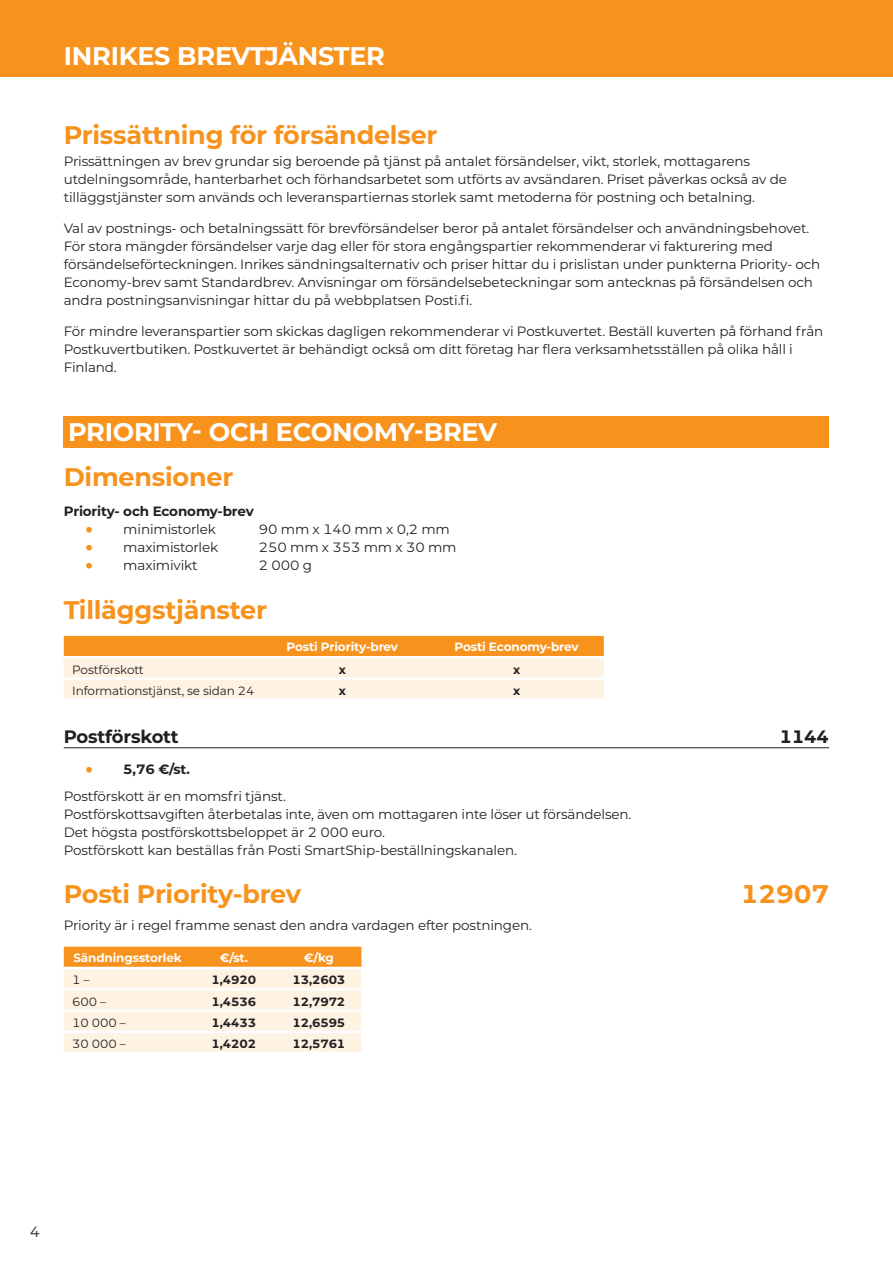
<style>
.page{position:relative;width:893px;height:1263px;background:#fff}
.page>*{position:absolute;margin:0;border:0;box-sizing:border-box;transform-origin:0 0}
.t1{font:700 25.5px "Montserrat";letter-spacing:-.01em;color:#f7931d}
.t2{font:700 25.5px "Montserrat";letter-spacing:-.01em;color:#fff}
.t3{font:700 18px "Montserrat";letter-spacing:-.01em;color:#231f20}
.t4{font:15px "Montserrat";color:#231f20}
.t5{font:13.5px/18px "Montserrat";letter-spacing:-.01em;color:#231f20}
.t6{font:700 13.5px "Montserrat";letter-spacing:-.015em;color:#231f20}
.t7{font:700 12px "Montserrat";letter-spacing:-.01em;color:#fff}
.t8{font:12px "Montserrat";letter-spacing:-.01em;color:#231f20}
.t9{font:700 12px "Montserrat";letter-spacing:-.01em;color:#231f20}
.s1{font-weight:700;font-size:22.5px;color:#f7931d}
.s2{font-weight:700}
</style>
<div class="page">
<div style="left:0;top:0;width:893px;height:77px;background:#f7931d"></div>
<div style="left:64px;top:417px;width:765px;height:31px;background:#f7931d"></div>
<hr style="left:64px;top:747px;width:765px;height:1px;background:#231f20">
<svg style="left:64px;top:636px;width:540px;height:62px;background:#fbd09d"></svg>
<hr style="left:64px;top:677px;width:191px;height:3px;background:#fff">
<hr style="left:255px;top:677px;width:174px;height:3px;background:#fff">
<hr style="left:429px;top:677px;width:175px;height:3px;background:#fff">
<hr style="left:64px;top:656px;width:191px;height:2px;background:#fff">
<hr style="left:255px;top:656px;width:174px;height:2px;background:#fff">
<hr style="left:429px;top:656px;width:175px;height:2px;background:#fff">
<svg style="left:64px;top:947px;width:297px;height:105px;background:#fcdeba"></svg>
<hr style="left:191px;top:967px;width:85px;height:2px;background:#fff">
<hr style="left:276px;top:967px;width:85px;height:2px;background:#fff">
<hr style="left:64px;top:988px;width:127px;height:2px;background:#fff">
<hr style="left:191px;top:988px;width:85px;height:2px;background:#fff">
<hr style="left:276px;top:988px;width:85px;height:2px;background:#fff">
<hr style="left:191px;top:1009px;width:85px;height:3px;background:#fff">
<hr style="left:276px;top:1009px;width:85px;height:3px;background:#fff">
<hr style="left:191px;top:1030px;width:85px;height:3px;background:#fff">
<hr style="left:276px;top:1030px;width:85px;height:3px;background:#fff">
<hr style="left:64px;top:1009px;width:127px;height:3px;background:#fff">
<hr style="left:64px;top:1030px;width:127px;height:3px;background:#fff">
<hr style="left:64px;top:967px;width:127px;height:2px;background:#fff">
<h1 class="t2" style="left:64px;top:37px;width:323px">INRIKES BREVTJÄNSTER</h1>
<h1 class="t1" style="left:64px;top:116px;width:375px">Prissättning för försändelser</h1>
<p class="t5" style="left:64px;top:152px;width:725px">Prissättningen av brev grundar sig beroende på tjänst på antalet försändelser, vikt, storlek, mottagarens utdelningsområde, hanterbarhet och förhandsarbetet som utförts av avsändaren. Priset påverkas också av de tilläggstjänster som används och leveranspartiernas storlek samt metoderna för postning och betalning.</p>
<p class="t5" style="left:64px;top:218px;width:758px">Val av postnings- och betalningssätt för brevförsändelser beror på antalet försändelser och användningsbehovet.<br>För stora mängder försändelser varje dag eller för stora engångspartier rekommenderar vi fakturering med försändelseförteckningen. Inrikes sändningsalternativ och priser hittar du i prislistan under punkterna Priority- och Economy-brev samt Standardbrev. Anvisningar om försändelsebeteckningar som antecknas på försändelsen och andra postningsanvisningar hittar du på webbplatsen Posti.fi.</p>
<p class="t5" style="left:64px;top:321px;width:761px">För mindre leveranspartier som skickas dagligen rekommenderar vi Postkuvertet. Beställ kuverten på förhand från<br>Postkuvertbutiken. Postkuvertet är behändigt också om ditt företag har flera verksamhetsställen på olika håll i<br>Finland.</p>
<h1 class="t2" style="left:68px;top:414px;width:431px">PRIORITY- OCH ECONOMY-BREV</h1>
<h1 class="t1" style="left:64px;top:458px;width:171px">Dimensioner</h1>
<p class="t6" style="left:64px;top:502px;width:191px">Priority- och Economy-brev</p>
<p class="t5" style="left:85px;top:520px;width:132px"><span class="s1">•</span> minimistorlek</p>
<p class="t5" style="left:259px;top:520px;width:193px">90 mm x 140 mm x 0,2 mm</p>
<p class="t5" style="left:85px;top:538px;width:135px"><span class="s1">•</span> maximistorlek</p>
<p class="t5" style="left:259px;top:538px;width:199px">250 mm x 353 mm x 30 mm</p>
<p class="t5" style="left:85px;top:556px;width:114px"><span class="s1">•</span> maximivikt</p>
<p class="t5" style="left:259px;top:556px;width:55px">2 000 g</p>
<h1 class="t1" style="left:64px;top:591px;width:205px">Tilläggstjänster</h1>
<p class="t7" style="left:286px;top:638px;width:113px">Posti Priority-brev</p>
<p class="t7" style="left:455px;top:638px;width:126px">Posti Economy-brev</p>
<p class="t8" style="left:72px;top:661px;width:73px">Postförskott</p>
<p class="t9" style="left:339px;top:661px;width:9px">x</p>
<p class="t9" style="left:513px;top:661px;width:9px">x</p>
<p class="t8" style="left:72px;top:682px;width:184px">Informationstjänst, se sidan 24</p>
<p class="t9" style="left:339px;top:682px;width:9px">x</p>
<p class="t9" style="left:513px;top:682px;width:9px">x</p>
<h2 class="t3" style="left:64px;top:724px;width:116px">Postförskott</h2>
<h2 class="t3" style="left:779px;top:724px;width:51px">1144</h2>
<p class="t5" style="left:64px;top:755px;width:224px;line-height:26.5px;text-indent:21px"><span class="s1">•</span> <span class="s2">5,76 €/st.<br></span>Postförskott är en momsfri tjänst.</p>
<p class="t5" style="left:64px;top:804px;width:569px">Postförskottsavgiften återbetalas inte, även om mottagaren inte löser ut försändelsen.<br>Det högsta postförskottsbeloppet är 2 000 euro.<br>Postförskott kan beställas från Posti SmartShip-beställningskanalen.</p>
<h1 class="t1" style="left:64px;top:876px;width:239px">Posti Priority-brev</h1>
<h1 class="t1" style="left:741px;top:876px;width:90px">12907</h1>
<p class="t5" style="left:64px;top:915px;width:470px">Priority är i regel framme senast den andra vardagen efter postningen.</p>
<p class="t7" style="left:73px;top:949px;width:110px">Sändningsstorlek</p>
<p class="t7" style="left:220px;top:949px;width:30px">€/st.</p>
<p class="t7" style="left:304px;top:949px;width:32px">€/kg</p>
<p class="t8" style="left:72px;top:972px;width:19px">1 –</p>
<p class="t9" style="left:212px;top:971px;width:46px">1,4920</p>
<p class="t9" style="left:292px;top:971px;width:54px">13,2603</p>
<p class="t8" style="left:72px;top:993px;width:35px">600 –</p>
<p class="t9" style="left:212px;top:993px;width:46px">1,4536</p>
<p class="t9" style="left:293px;top:993px;width:54px">12,7972</p>
<p class="t8" style="left:72px;top:1014px;width:55px">10 000 –</p>
<p class="t9" style="left:212px;top:1014px;width:46px">1,4433</p>
<p class="t9" style="left:293px;top:1014px;width:54px">12,6595</p>
<p class="t8" style="left:72px;top:1036px;width:55px">30 000 –</p>
<p class="t9" style="left:212px;top:1035px;width:46px">1,4202</p>
<p class="t9" style="left:293px;top:1035px;width:54px">12,5761</p>
<p class="t4" style="left:30px;top:1221px;width:12px">4</p>
</div>
